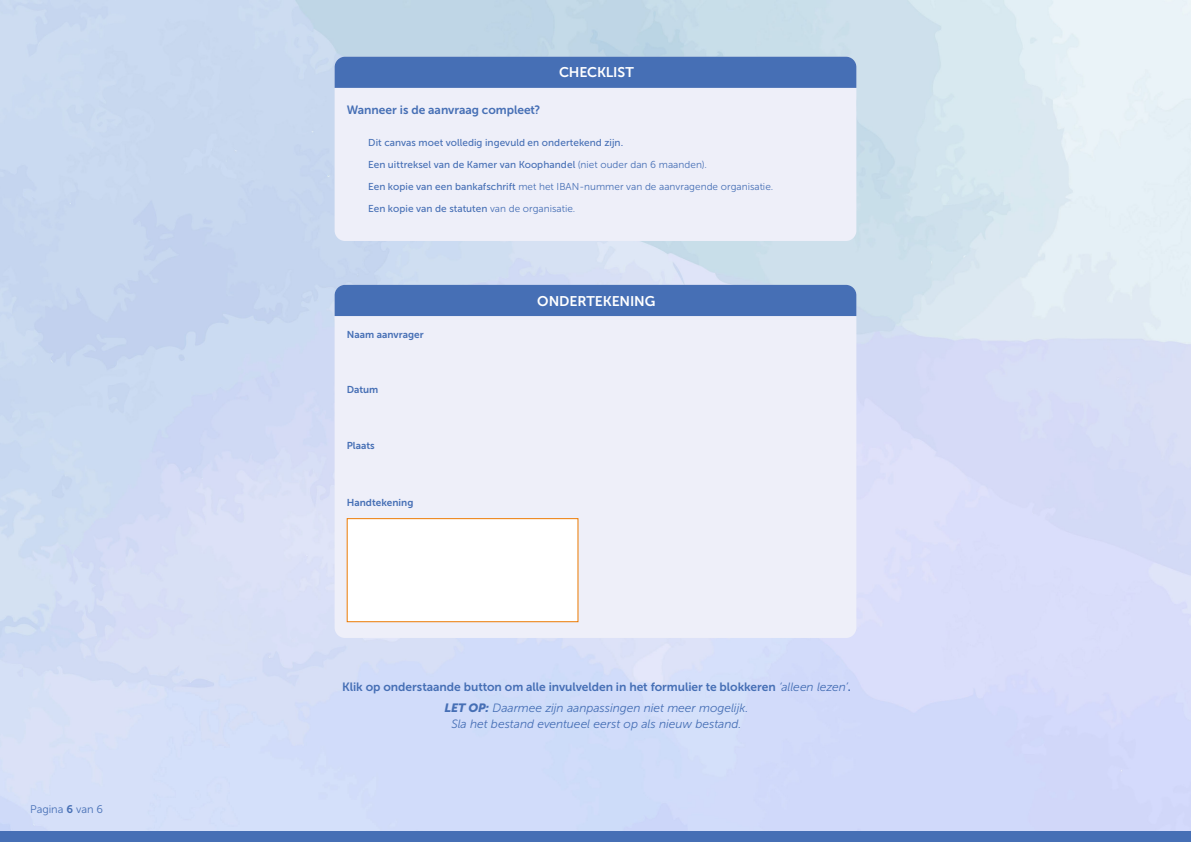
<style>
.page{position:relative;width:1191px;height:842px;background:#fff}
.page>*{position:absolute;margin:0;border:0;box-sizing:border-box;transform-origin:0 0}
.t1{font:14px "Museo Sans 700";letter-spacing:-.01em;color:#fff}
.t2{font:12px "Museo Sans 700";letter-spacing:-.005em;color:#466fb5}
.t3{font:italic 12px/16px "Museo Sans 300";letter-spacing:-.005em;color:#466fb5;text-align:center}
.t4{font:11px "Museo Sans 300";color:#466fb5}
.t5{font:10px "Museo Sans 500";letter-spacing:.005em;color:#466fb5}
.t6{font:10px "Museo Sans 300";letter-spacing:.005em;color:#466fb5}
.t7{font:10px "Museo Sans 700";letter-spacing:.005em;color:#466fb5}
.s1{font-family:"Museo Sans 700"}
.s2{font-family:"Museo Sans 300"}
.s3{font-family:"Museo Sans 500"}
.s4{font-family:"Museo Sans 300";font-style:italic}
.s5{font-family:"Museo Sans 900"}
</style>
<div class="page">
<img style="left:0;top:0;width:1191px;height:832px">
<div style="left:0;top:832px;width:1191px;height:10px;background:#466fb5"></div>
<div style="left:334px;top:57px;width:522px;height:184px;background:#eeeff9;border-radius:10px"></div>
<div style="left:334px;top:285px;width:522px;height:353px;background:#eeeff9;border-radius:10px"></div>
<div style="left:334px;top:57px;width:522px;height:31px;background:#466fb5"></div>
<div style="left:334px;top:285px;width:522px;height:31px;background:#466fb5"></div>
<div style="left:347px;top:518px;width:231px;height:104px;background:#fff;border:1px solid #ec7a02"></div>
<p class="t4" style="left:30px;top:803px;width:74px">Pagina <span class="s1">6</span> van 6</p>
<p class="t2" style="left:347px;top:103px;width:195px">Wanneer is de aanvraag compleet?</p>
<h1 class="t1" style="left:559px;top:65px;width:76px">CHECKLIST</h1>
<p class="t5" style="left:368px;top:137px;width:256px">Dit canvas moet volledig ingevuld en ondertekend zijn.</p>
<p class="t5" style="left:368px;top:159px;width:340px">Een uittreksel van de Kamer van Koophandel <span class="s2">(niet ouder dan 6 maanden).</span></p>
<p class="t6" style="left:368px;top:182px;width:407px"><span class="s3">Een kopie van een bankafschrift</span> met het IBAN-nummer van de aanvragende organisatie.</p>
<p class="t5" style="left:368px;top:203px;width:209px">Een kopie van de statuten <span class="s2">van de organisatie.</span></p>
<p class="t7" style="left:347px;top:329px;width:79px">Naam aanvrager</p>
<p class="t7" style="left:347px;top:384px;width:33px">Datum</p>
<p class="t7" style="left:347px;top:440px;width:30px">Plaats</p>
<p class="t7" style="left:347px;top:497px;width:68px">Handtekening</p>
<h1 class="t1" style="left:537px;top:293px;width:120px">ONDERTEKENING</h1>
<p class="t2" style="left:342px;top:680px;width:510px">Klik op onderstaande button om alle invulvelden in het formulier te blokkeren <span class="s4">‘alleen lezen’</span>.</p>
<p class="t3" style="left:444px;top:699px;width:305px"><span class="s5">LET OP:</span> Daarmee zijn aanpassingen niet meer mogelijk.<br>Sla het bestand eventueel eerst op als nieuw bestand.</p>
</div>
